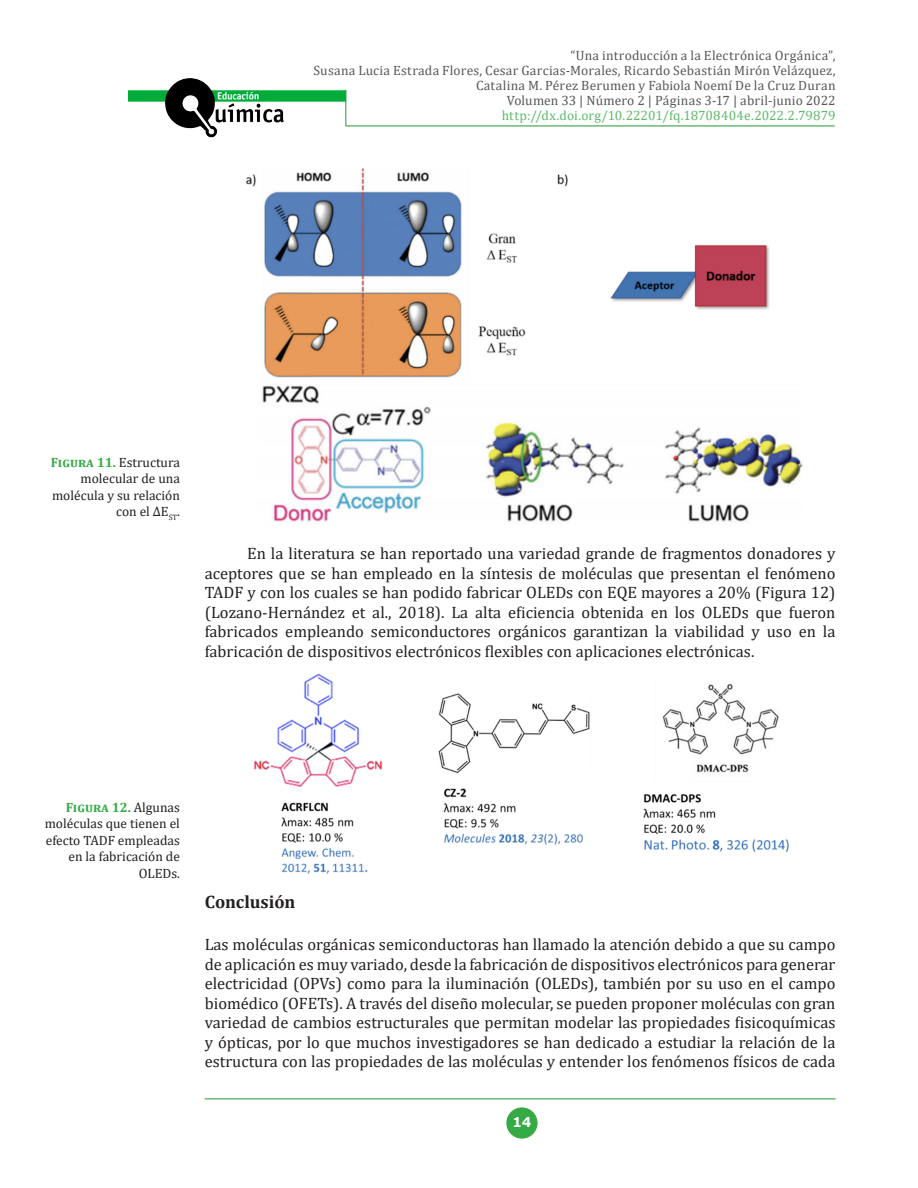
<style>
.page{position:relative;width:918px;height:1188px;background:#fff}
.page>*{position:absolute;margin:0;border:0;box-sizing:border-box;transform-origin:0 0}
.Subtitulo{font:700 18px "Cambria";letter-spacing:-.01em;color:#231f20}
.P-SinSan{font:16.5px/19.5px "Cambria";color:#231f20;text-align:justify}
.P-San{font:16.5px/19.5px "Cambria";color:#231f20;text-align:justify}
.t1{font:13.5px/15px "Cambria";letter-spacing:.015em;color:#57585a;text-align:right}
.PieImg{font:13.5px/16.5px "Cambria";color:#231f20;text-align:right}
.t2{font:13.5px "Cambria";color:#5ebb6a}
.t3{font:700 13.5px "Verdana";color:#fff}
.s1{font-weight:700;color:#36aa45}
</style>
<div class="page">
<img style="left:128px;top:78px;width:217px;height:59px">
<hr style="left:345px;top:125px;width:491px;height:2px;background:#85c38d">
<hr style="left:346px;top:126px;width:489px;height:1px;background:#36aa45">
<hr style="left:345px;top:89px;width:2px;height:38px;background:#231f20;opacity:.44">
<hr style="left:346px;top:90px;width:1px;height:36px;background:#36aa45">
<div style="left:506px;top:1107px;width:32px;height:32px;background:#36aa45;border-radius:50%"></div>
<div style="left:505px;top:1107px;width:33px;height:33px;border:1px solid #fff;border-radius:50%"></div>
<hr style="left:204px;top:1098px;width:632px;height:2px;background:#76be7f">
<hr style="left:205px;top:1099px;width:631px;height:1px;background:#36aa45">
<img style="left:246px;top:168px;width:557px;height:354px">
<img style="left:254px;top:673px;width:535px;height:201px">
<p class="t1" style="left:314px;top:48px;width:524px">“Una introducción a la Electrónica Orgánica”,<br>Susana Lucia Estrada Flores, Cesar Garcias-Morales, Ricardo Sebastián Mirón Velázquez, Catalina M. Pérez Berumen y Fabiola Noemí De la Cruz Duran<br>Volumen 33 | Número 2 | Páginas 3-17 | abril-junio 2022</p>
<p class="t2" style="left:502px;top:107px;width:335px">http://dx.doi.org/10.22201/fq.18708404e.2022.2.79879</p>
<p class="PieImg" style="left:51px;top:454px;width:131px"><span class="s1">Figura 11.</span> Estructura molecular de una molécula y su relación con el ΔE<sub>ST</sub>.</p>
<p class="P-San" style="left:205px;top:544px;width:632px;text-indent:43px">En la literatura se han reportado una variedad grande de fragmentos donadores y aceptores que se han empleado en la síntesis de moléculas que presentan el fenómeno TADF y con los cuales se han podido fabricar OLEDs con EQE mayores a 20% (Figura 12) (Lozano-Hernández et al., 2018). La alta eficiencia obtenida en los OLEDs que fueron fabricados empleando semiconductores orgánicos garantizan la viabilidad y uso en la fabricación de dispositivos electrónicos flexibles con aplicaciones electrónicas.</p>
<p class="PieImg" style="left:45px;top:799px;width:137px"><span class="s1">Figura 12.</span> Algunas moléculas que tienen el efecto TADF empleadas en la fabricación de<br>OLEDs.</p>
<p class="Subtitulo" style="left:205px;top:889px;width:92px">Conclusión</p>
<p class="P-SinSan" style="left:205px;top:935px;width:632px">Las moléculas orgánicas semiconductoras han llamado la atención debido a que su campo de aplicación es muy variado, desde la fabricación de dispositivos electrónicos para generar electricidad (OPVs) como para la iluminación (OLEDs), también por su uso en el campo biomédico (OFETs). A través del diseño molecular, se pueden proponer moléculas con gran variedad de cambios estructurales que permitan modelar las propiedades fisicoquímicas y ópticas, por lo que muchos investigadores se han dedicado a estudiar la relación de la estructura con las propiedades de las moléculas y entender los fenómenos físicos de cada</p>
<p class="t3" style="left:512px;top:1113px;width:20px">14</p>
</div>
